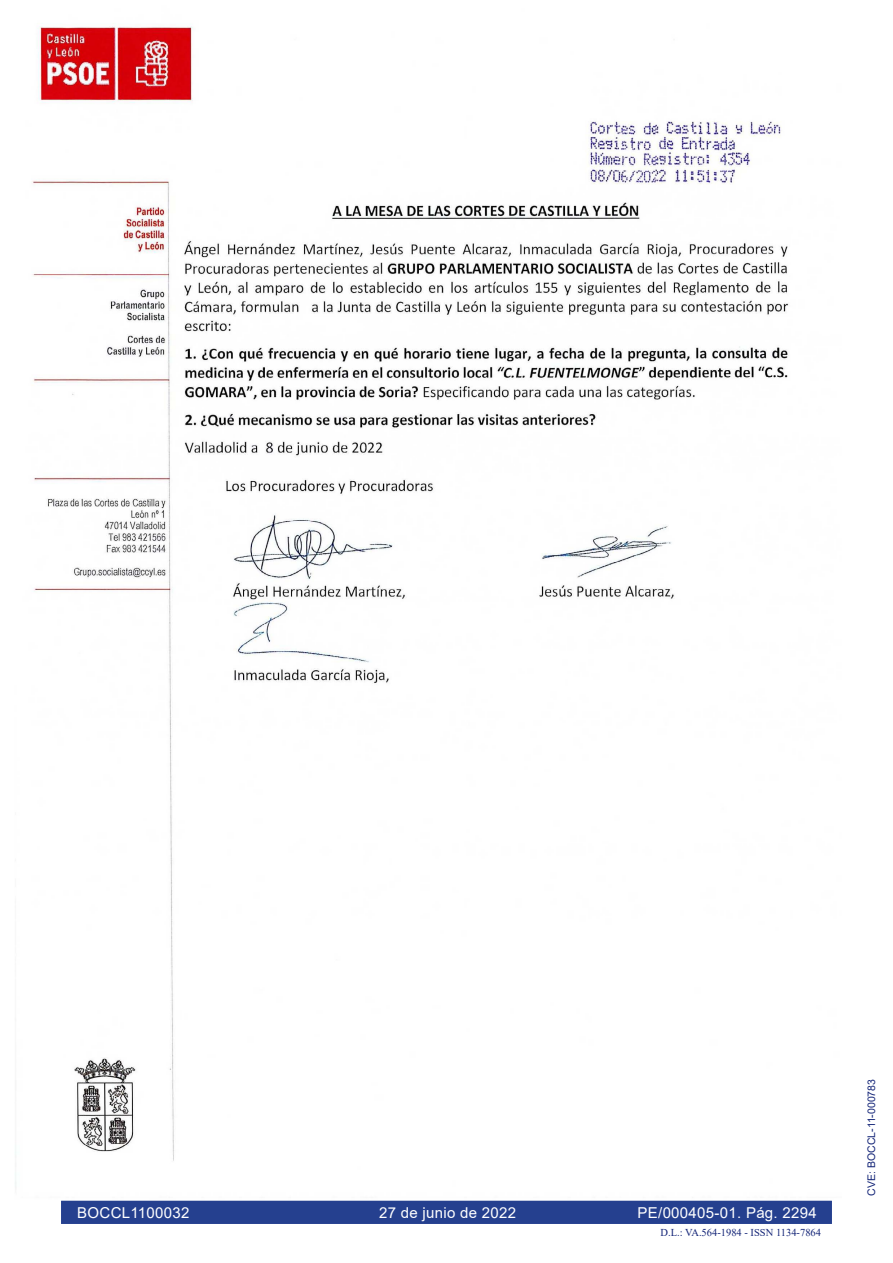
<style>
.page{position:relative;width:893px;height:1263px;background:#fff}
.page>*{position:absolute;margin:0;border:0;box-sizing:border-box;transform-origin:0 0}
.E_CVE{font:15px "Arial";letter-spacing:.02em;color:#fff}
.t1{font:10.5px "Times New Roman";color:#132477}
.t2{font:10.5px "Arial";color:#132477}
</style>
<div class="page">
<div style="left:60px;top:1200px;width:773px;height:25px;background:#25408f"></div>
<div style="left:60px;top:1199px;width:773px;height:26px;border:2px solid #fff"></div>
<img style="left:15px;top:23px;width:818px;height:1177px">
<p class="E_CVE" style="left:77px;top:1202px;width:114px">BOCCL1100032</p>
<p class="E_CVE" style="left:379px;top:1202px;width:139px">27 de junio de 2022</p>
<p class="E_CVE" style="left:638px;top:1202px;width:181px">PE/000405-01. Pág. 2294</p>
<p class="t1" style="left:661px;top:1225px;width:162px">D.L.: VA.564-1984 - ISSN 1134-7864</p>
<p class="t2" style="left:864px;top:1195px;width:118px;rotate:-90deg">CVE: BOCCL-11-000783</p>
</div>
